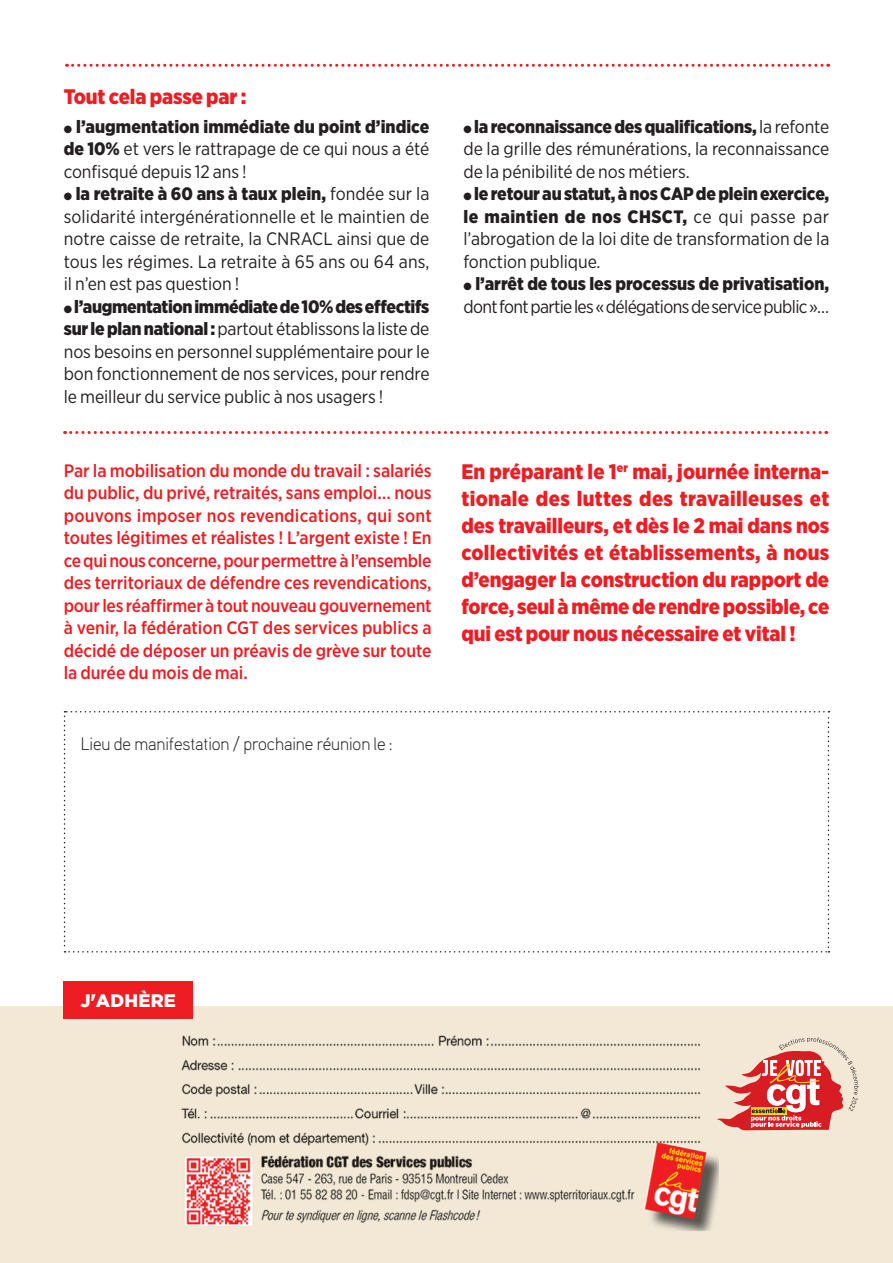
<style>
.page{position:relative;width:893px;height:1263px;background:#fff}
.page>*{position:absolute;margin:0;border:0;box-sizing:border-box;transform-origin:0 0}
.t1{font:900 21px/27px "Gotham Narrow";letter-spacing:-.005em;color:#ee1d23;text-align:justify}
.t2{font:18px/22.5px "Gotham Narrow";letter-spacing:-.005em;color:#231f20;text-align:justify}
.t3{font:500 18px/22.5px "Gotham Narrow";letter-spacing:-.005em;color:#ee1d23;text-align:justify}
.t4{font:18px/22.5px "Gotham Narrow";letter-spacing:-.035em;color:#231f20}
.t5{font:300 18px "Aaux Pro";letter-spacing:-.005em;color:#231f20}
.t6{font:900 18px "Gotham";letter-spacing:.015em;color:#fff}
.s1{font-weight:900}
</style>
<div class="page">
<img style="left:0;top:1006px;width:893px;height:257px">
<div style="left:64px;top:981px;width:129px;height:38px;background:#ee1d23"></div>
<svg style="left:716px;top:1037px;width:143px;height:93px;background:#e69d92"></svg>
<svg style="left:64px;top:711px;width:765px;height:241px"></svg>
<svg style="left:65px;top:431px;width:762px;height:3px"></svg>
<svg style="left:67px;top:64px;width:762px;height:3px"></svg>
<p class="t1" style="left:64px;top:83px;width:184px">Tout cela passe par :</p>
<p class="t2" style="left:64px;top:115px;width:367px">● <span class="s1">l’augmentation immédiate du point d’indice de 10%</span> et vers le rattrapage de ce qui nous a été confisqué depuis 12 ans !</p>
<p class="t2" style="left:64px;top:182px;width:367px">● <span class="s1">la retraite à 60 ans à taux plein,</span> fondée sur la solidarité intergénérationnelle et le maintien de notre caisse de retraite, la CNRACL ainsi que de tous les régimes. La retraite à 65 ans ou 64 ans, il n’en est pas question !</p>
<p class="t2" style="left:64px;top:295px;width:367px">● <span class="s1">l’augmentation immédiate de 10% des effectifs sur le plan national :</span> partout établissons la liste de nos besoins en personnel supplémentaire pour le bon fonctionnement de nos services, pour rendre le meilleur du service public à nos usagers !</p>
<p class="t2" style="left:463px;top:115px;width:367px">● <span class="s1">la reconnaissance des qualifications,</span> la refonte de la grille des rémunérations, la reconnaissance de la pénibilité de nos métiers.</p>
<p class="t2" style="left:463px;top:182px;width:367px">● <span class="s1">le retour au statut, à nos CAP de plein exercice, le maintien de nos CHSCT,</span> ce qui passe par l’abrogation de la loi dite de transformation de la fonction publique.</p>
<p class="t4" style="left:463px;top:272px;width:367px">● <span class="s1">l’arrêt de tous les processus de privatisation, </span>dont font partie les « délégations de service public »…</p>
<p class="t3" style="left:64px;top:459px;width:369px">Par la mobilisation du monde du travail : salariés du public, du privé, retraités, sans emploi… nous pouvons imposer nos revendications, qui sont toutes légitimes et réalistes ! L’argent existe ! En ce qui nous concerne, pour permettre à l’ensemble des territoriaux de défendre ces revendications, pour les réaffirmer à tout nouveau gouvernement à venir, la fédération CGT des services publics a décidé de déposer un préavis de grève sur toute la durée du mois de mai.</p>
<p class="t1" style="left:461px;top:458px;width:369px">En préparant le 1<sup>er</sup> mai, journée interna&shy;tionale des luttes des travailleuses et des travailleurs, et dès le 2 mai dans nos collectivités et établissements, à nous d’engager la construction du rapport de force, seul à même de rendre possible, ce qui est pour nous nécessaire et vital !</p>
<p class="t5" style="left:81px;top:732px;width:314px">Lieu de manifestation / prochaine réunion le :</p>
<p class="t6" style="left:80px;top:990px;width:97px">J'ADHÈRE</p>
</div>
